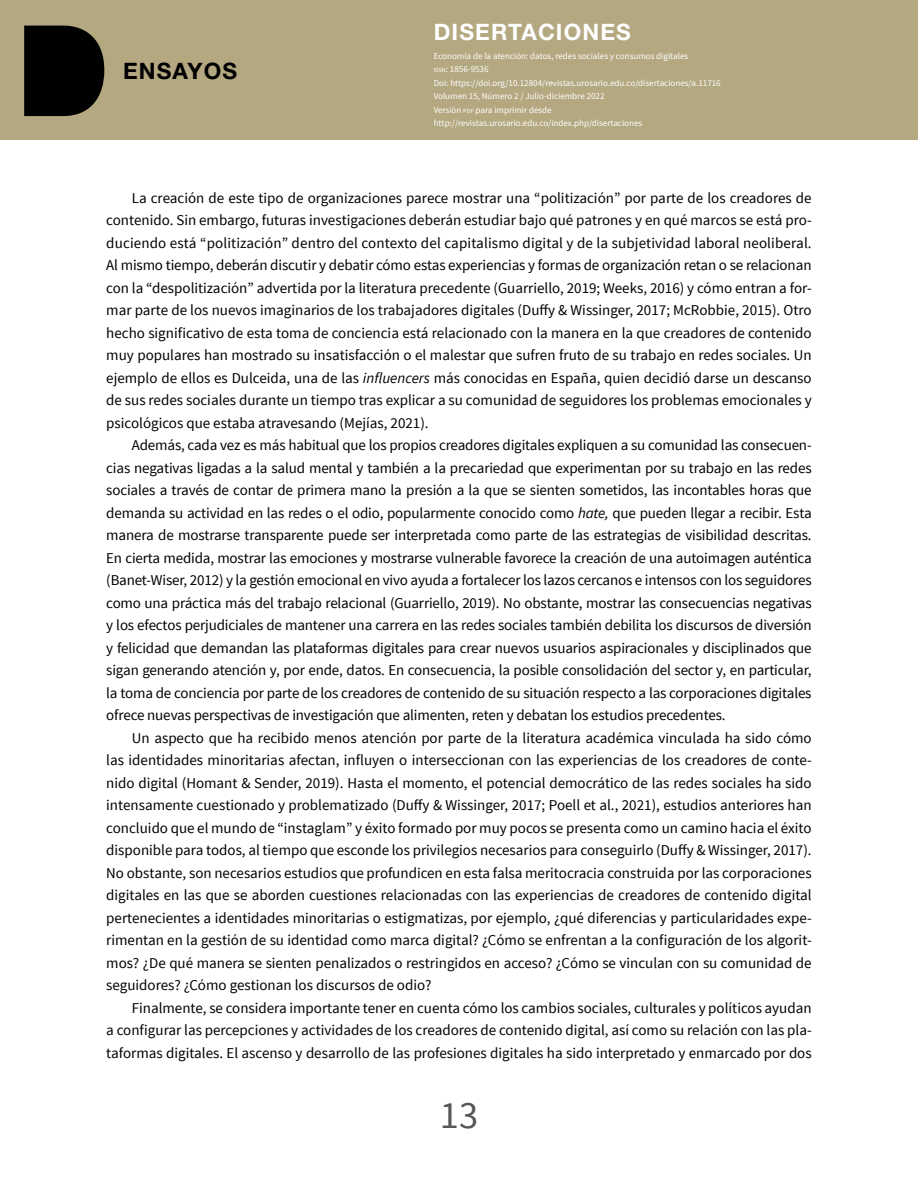
<style>
.page{position:relative;width:918px;height:1188px;background:#fff}
.page>*{position:absolute;margin:0;border:0;box-sizing:border-box;transform-origin:0 0}
.t1{font:38.4px "Source Sans Pro";color:#575756}
.t2{font:700 22.65px "Helvetica Neue LT Std";letter-spacing:.05em;color:#fff}
.t3{font:700 22.65px "Helvetica Neue LT Std";letter-spacing:.05em;color:#000}
.t4{font:15px/22.5px "Source Sans Pro";color:#000;text-align:justify}
.t5{font:9px/13.5px "Source Sans Pro";color:#fff}
.s1{font-size:6.3px}
.s2{font-style:italic}
</style>
<div class="page">
<div style="left:0;top:0;width:918px;height:139px;background:#b4a881"></div>
<svg style="left:24px;top:26px;width:80px;height:90px;background:#100f0b"></svg>
<h2 class="t3" style="left:123px;top:57px;width:116px">ENSAYOS</h2>
<h2 class="t2" style="left:434px;top:18px;width:199px">DISERTACIONES</h2>
<p class="t5" style="left:434px;top:49px;width:289px">Economía de la atención: datos, redes sociales y consumos digitales<br><span class="s1">ISSN</span>: 1856-9536<br>Doi: https://doi.org/10.12804/revistas.urosario.edu.co/disertaciones/a.11716<br>Volumen 15, Número 2 / Julio-diciembre 2022<br>Versión <span class="s1">PDF</span> para imprimir desde http://revistas.urosario.edu.co/index.php/disertaciones</p>
<p class="t4" style="left:106px;top:187px;width:707px;text-indent:26px">La creación de este tipo de organizaciones parece mostrar una “politización” por parte de los creadores de contenido. Sin embargo, futuras investigaciones deberán estudiar bajo qué patrones y en qué marcos se está pro&shy;duciendo está “politización” dentro del contexto del capitalismo digital y de la subjetividad laboral neoliberal.<br>Al mismo tiempo, deberán discutir y debatir cómo estas experiencias y formas de organización retan o se relacionan con la “despolitización” advertida por la literatura precedente (Guarriello, 2019; Weeks, 2016) y cómo entran a for&shy;mar parte de los nuevos imaginarios de los trabajadores digitales (Duffy &amp; Wissinger, 2017; McRobbie, 2015). Otro hecho significativo de esta toma de conciencia está relacionado con la manera en la que creadores de contenido muy populares han mostrado su insatisfacción o el malestar que sufren fruto de su trabajo en redes sociales. Un ejemplo de ellos es Dulceida, una de las <span class="s2">influencers</span> más conocidas en España, quien decidió darse un descanso de sus redes sociales durante un tiempo tras explicar a su comunidad de seguidores los problemas emocionales y psicológicos que estaba atravesando (Mejías, 2021).</p>
<p class="t4" style="left:106px;top:434px;width:707px;text-indent:26px">Además, cada vez es más habitual que los propios creadores digitales expliquen a su comunidad las consecuen&shy;cias negativas ligadas a la salud mental y también a la precariedad que experimentan por su trabajo en las redes sociales a través de contar de primera mano la presión a la que se sienten sometidos, las incontables horas que demanda su actividad en las redes o el odio, popularmente conocido como <span class="s2">hate,</span> que pueden llegar a recibir. Esta manera de mostrarse transparente puede ser interpretada como parte de las estrategias de visibilidad descritas.<br>En cierta medida, mostrar las emociones y mostrarse vulnerable favorece la creación de una autoimagen auténtica (Banet-Wiser, 2012) y la gestión emocional en vivo ayuda a fortalecer los lazos cercanos e intensos con los seguidores como una práctica más del trabajo relacional (Guarriello, 2019). No obstante, mostrar las consecuencias negativas y los efectos perjudiciales de mantener una carrera en las redes sociales también debilita los discursos de diversión y felicidad que demandan las plataformas digitales para crear nuevos usuarios aspiracionales y disciplinados que sigan generando atención y, por ende, datos. En consecuencia, la posible consolidación del sector y, en particular, la toma de conciencia por parte de los creadores de contenido de su situación respecto a las corporaciones digitales ofrece nuevas perspectivas de investigación que alimenten, reten y debatan los estudios precedentes.</p>
<p class="t4" style="left:106px;top:727px;width:707px;text-indent:26px">Un aspecto que ha recibido menos atención por parte de la literatura académica vinculada ha sido cómo las identidades minoritarias afectan, influyen o interseccionan con las experiencias de los creadores de conte&shy;nido digital (Homant &amp; Sender, 2019). Hasta el momento, el potencial democrático de las redes sociales ha sido intensamente cuestionado y problematizado (Duffy &amp; Wissinger, 2017; Poell et al., 2021), estudios anteriores han concluido que el mundo de “instaglam” y éxito formado por muy pocos se presenta como un camino hacia el éxito disponible para todos, al tiempo que esconde los privilegios necesarios para conseguirlo (Duffy &amp; Wissinger, 2017).<br>No obstante, son necesarios estudios que profundicen en esta falsa meritocracia construida por las corporaciones digitales en las que se aborden cuestiones relacionadas con las experiencias de creadores de contenido digital pertenecientes a identidades minoritarias o estigmatizas, por ejemplo, ¿qué diferencias y particularidades expe&shy;rimentan en la gestión de su identidad como marca digital? ¿Cómo se enfrentan a la configuración de los algorit&shy;mos? ¿De qué manera se sienten penalizados o restringidos en acceso? ¿Cómo se vinculan con su comunidad de seguidores? ¿Cómo gestionan los discursos de odio?</p>
<p class="t4" style="left:106px;top:997px;width:707px;text-indent:26px">Finalmente, se considera importante tener en cuenta cómo los cambios sociales, culturales y políticos ayudan a configurar las percepciones y actividades de los creadores de contenido digital, así como su relación con las pla&shy;taformas digitales. El ascenso y desarrollo de las profesiones digitales ha sido interpretado y enmarcado por dos</p>
<h1 class="t1" style="left:440px;top:1092px;width:40px">13</h1>
</div>
